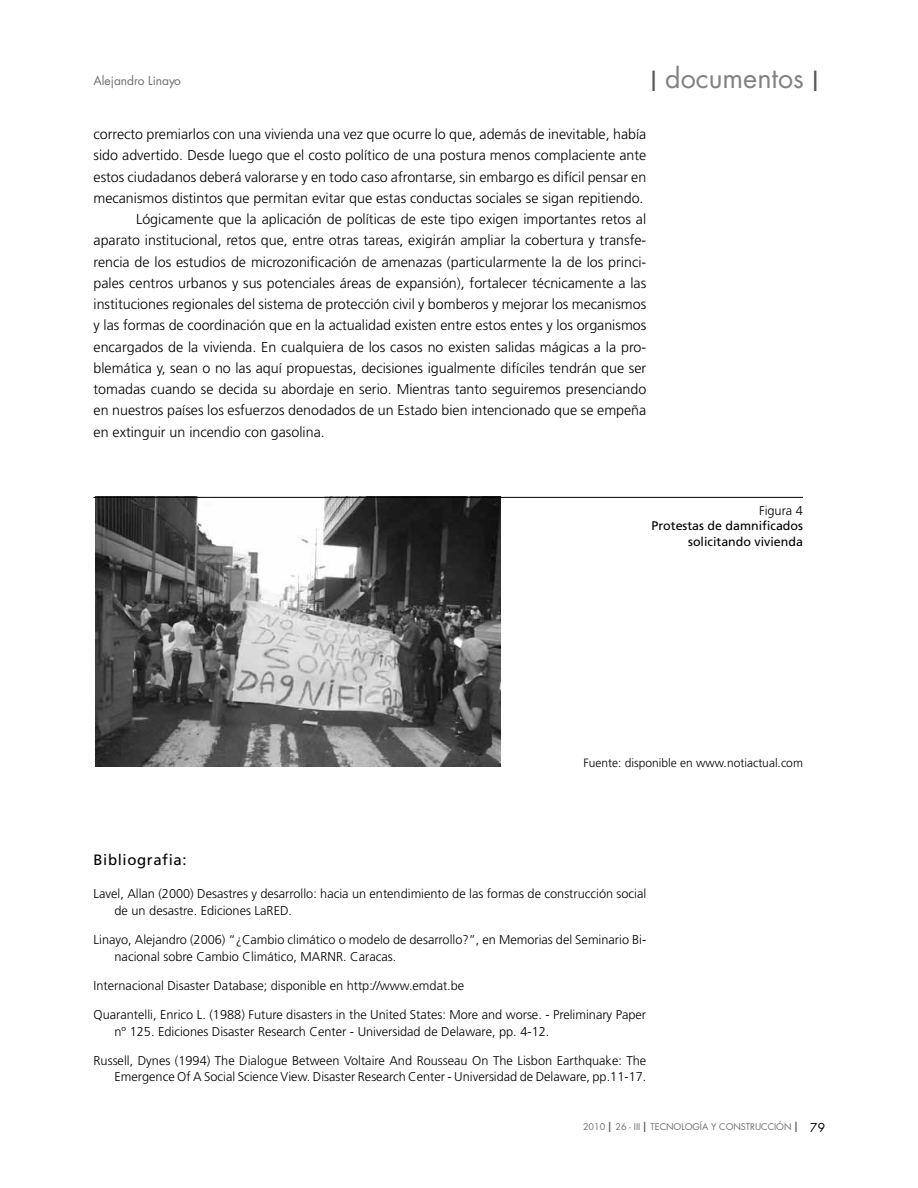
<style>
.page{position:relative;width:918px;height:1188px;background:#fff}
.page>*{position:absolute;margin:0;border:0;box-sizing:border-box;transform-origin:0 0}
.t1{font:27px "Futura";color:#808285}
.t2{font:15px "Frutiger";letter-spacing:.04em;color:#000}
.t3{font:300 14.25px "Frutiger";color:#000}
.t4{font:300 12.75px/16.5px "Frutiger";color:#000}
.t5{font:12.45px/15.8px "Frutiger";color:#000;text-align:right}
.t6{font:300 12px "Frutiger";color:#000}
.t7{font:12px "Futura";color:#6d6e71}
.t8{font:9px "Futura";color:#6d6e71}
.s1{color:#58595b}
.s2{font-size:13.5px;color:#58595b}
.s3{font-size:12px;color:#000}
</style>
<div class="page">
<img style="left:96px;top:498px;width:404px;height:268px">
<hr style="left:94px;top:497px;width:709px;height:1px;background:#000">
<p class="t7" style="left:94px;top:73px;width:89px">Alejandro Linayo</p>
<h1 class="t1" style="left:650px;top:61px;width:170px"><span class="s1">I</span> documentos <span class="s1">I</span></h1>
<p class="t3" style="left:94px;top:126px;width:554px">correcto premiarlos con una vivienda una vez que ocurre lo que, además de inevitable, había</p>
<p class="t3" style="left:94px;top:147px;width:554px">sido advertido. Desde luego que el costo político de una postura menos complaciente ante</p>
<p class="t3" style="left:94px;top:169px;width:554px">estos ciudadanos deberá valorarse y en todo caso afrontarse, sin embargo es difícil pensar en</p>
<p class="t3" style="left:94px;top:190px;width:552px">mecanismos distintos que permitan evitar que estas conductas sociales se sigan repitiendo.</p>
<p class="t3" style="left:136px;top:211px;width:512px">Lógicamente que la aplicación de políticas de este tipo exigen importantes retos al</p>
<p class="t3" style="left:94px;top:232px;width:554px">aparato institucional, retos que, entre otras tareas, exigirán ampliar la cobertura y transfe-</p>
<p class="t3" style="left:94px;top:254px;width:554px">rencia de los estudios de microzonificación de amenazas (particularmente la de los princi-</p>
<p class="t3" style="left:94px;top:275px;width:554px">pales centros urbanos y sus potenciales áreas de expansión), fortalecer técnicamente a las</p>
<p class="t3" style="left:94px;top:296px;width:554px">instituciones regionales del sistema de protección civil y bomberos y mejorar los mecanismos</p>
<p class="t3" style="left:94px;top:317px;width:554px">y las formas de coordinación que en la actualidad existen entre estos entes y los organismos</p>
<p class="t3" style="left:94px;top:339px;width:554px">encargados de la vivienda. En cualquiera de los casos no existen salidas mágicas a la pro-</p>
<p class="t3" style="left:94px;top:360px;width:554px">blemática y, sean o no las aquí propuestas, decisiones igualmente difíciles tendrán que ser</p>
<p class="t3" style="left:94px;top:381px;width:554px">tomadas cuando se decida su abordaje en serio. Mientras tanto seguiremos presenciando</p>
<p class="t3" style="left:94px;top:402px;width:554px">en nuestros países los esfuerzos denodados de un Estado bien intencionado que se empeña</p>
<p class="t3" style="left:94px;top:424px;width:233px">en extinguir un incendio con gasolina.</p>
<p class="t4" style="left:759px;top:502px;width:45px">Figura 4</p>
<p class="t5" style="left:651px;top:518px;width:153px">Protestas de damnificados solicitando vivienda</p>
<p class="t6" style="left:584px;top:756px;width:221px">Fuente: disponible en www.notiactual.com</p>
<p class="t2" style="left:94px;top:851px;width:95px">Bibliografia:</p>
<p class="t4" style="left:115px;top:886px;width:533px;text-indent:-21px">Lavel, Allan (2000) Desastres y desarrollo: hacia un entendimiento de las formas de construcción social de un desastre. Ediciones LaRED.</p>
<p class="t4" style="left:115px;top:932px;width:533px;text-indent:-21px">Linayo, Alejandro (2006) “¿Cambio climático o modelo de desarrollo?”, en Memorias del Seminario Bi&shy;nacional sobre Cambio Climático, MARNR. Caracas.</p>
<p class="t4" style="left:94px;top:977px;width:372px">Internacional Disaster Database; disponible en http://www.emdat.be</p>
<p class="t4" style="left:115px;top:1007px;width:533px;text-indent:-21px">Quarantelli, Enrico L. (1988) Future disasters in the United States: More and worse. - Preliminary Paper nº 125. Ediciones Disaster Research Center - Universidad de Delaware, pp. 4-12.</p>
<p class="t4" style="left:94px;top:1052px;width:554px;text-align:right">Russell, Dynes (1994) The Dialogue Between Voltaire And Rousseau On The Lisbon Earthquake: The<br>Emergence Of A Social Science View. Disaster Research Center - Universidad de Delaware, pp.11-17.</p>
<p class="t8" style="left:583px;top:1121px;width:244px">2010 <span class="s2">I</span> 26 - III <span class="s2">I</span> TECNOLOGÍA Y CONSTRUCCIÓN <span class="s2">I</span> <span class="s3">79</span></p>
</div>
